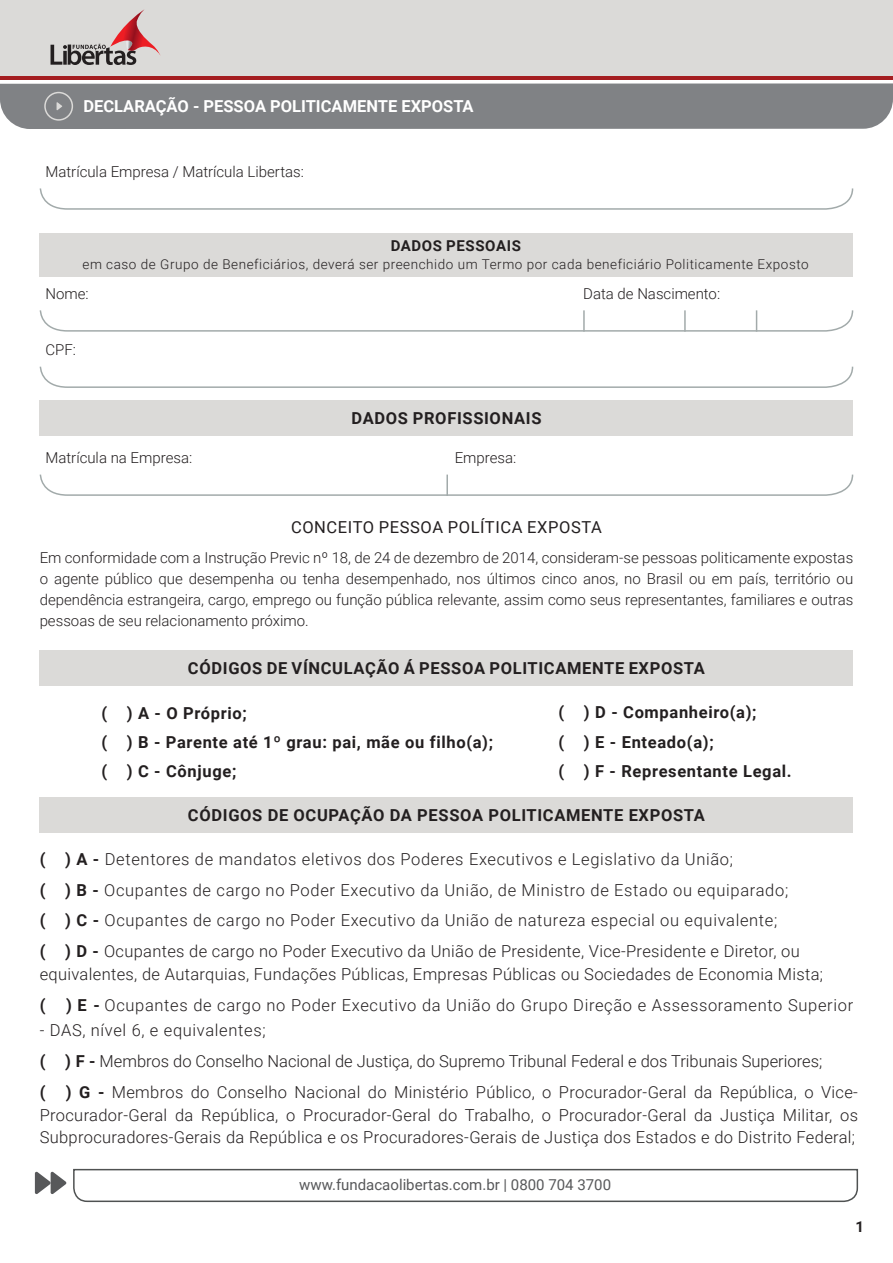
<style>
.page{position:relative;width:893px;height:1263px;background:#fff}
.page>*{position:absolute;margin:0;border:0;box-sizing:border-box;transform-origin:0 0}
.t1{font:300 16.5px/22.8px "Roboto";letter-spacing:.03em;color:#231f20}
.t2{font:700 16.5px "Roboto";letter-spacing:.04em;color:#231f20}
.t3{font:300 16.5px "Roboto";color:#231f20}
.t4{font:700 16.5px "Roboto";color:#fff}
.t5{font:16.5px "Roboto";letter-spacing:.035em;color:#231f20}
.t6{font:300 15px/21px "Roboto";color:#231f20;text-align:justify}
.t7{font:15px "Roboto";color:#57585a}
.t8{font:700 15px "Roboto";letter-spacing:.04em;color:#231f20}
.t9{font:300 13.5px "Roboto";letter-spacing:.04em;color:#231f20}
.s1{font-weight:700}
</style>
<div class="page">
<div style="left:0;top:0;width:893px;height:76px;background:#dbdad8"></div>
<hr style="left:0;top:77px;width:893px;height:3px;background:#a41d20">
<svg style="left:51px;top:9px;width:109px;height:56px"></svg>
<svg style="left:35px;top:1168px;width:824px;height:35px"></svg>
<div style="left:0;top:83px;width:893px;height:46px;background:#808285"></div>
<svg style="left:39px;top:188px;width:815px;height:22px"></svg>
<svg style="left:39px;top:474px;width:815px;height:22px"></svg>
<hr style="left:446px;top:475px;width:2px;height:21px;background:#a2aaaa">
<div style="left:40px;top:233px;width:813px;height:43px;background:#dbdad8"></div>
<svg style="left:39px;top:310px;width:815px;height:22px"></svg>
<svg style="left:39px;top:366px;width:815px;height:22px"></svg>
<div style="left:40px;top:400px;width:813px;height:35px;background:#dbdad8"></div>
<div style="left:40px;top:650px;width:813px;height:35px;background:#dbdad8"></div>
<div style="left:40px;top:797px;width:813px;height:35px;background:#dbdad8"></div>
<p class="t4" style="left:83px;top:94px;width:392px">DECLARAÇÃO - PESSOA POLITICAMENTE EXPOSTA</p>
<p class="t6" style="left:45px;top:161px;width:260px">Matrícula Empresa / Matrícula Libertas:</p>
<p class="t8" style="left:391px;top:236px;width:132px">DADOS PESSOAIS</p>
<p class="t9" style="left:82px;top:255px;width:728px">em caso de Grupo de Beneficiários, deverá ser preenchido um Termo por cada beneficiário Politicamente Exposto</p>
<p class="t6" style="left:45px;top:283px;width:45px">Nome:</p>
<p class="t6" style="left:583px;top:283px;width:138px">Data de Nascimento:</p>
<p class="t6" style="left:45px;top:339px;width:32px">CPF:</p>
<p class="t2" style="left:351px;top:407px;width:192px">DADOS PROFISSIONAIS</p>
<p class="t6" style="left:45px;top:447px;width:148px">Matrícula na Empresa:</p>
<p class="t6" style="left:455px;top:447px;width:63px">Empresa:</p>
<p class="t5" style="left:291px;top:515px;width:312px">CONCEITO PESSOA POLÍTICA EXPOSTA</p>
<p class="t6" style="left:40px;top:546px;width:815px">Em conformidade com a Instrução Previc nº 18, de 24 de dezembro de 2014, consideram-se pessoas politicamente expostas o agente público que desempenha ou tenha desempenhado, nos últimos cinco anos, no Brasil ou em país, território ou dependência estrangeira, cargo, emprego ou função pública relevante, assim como seus representantes, familiares e outras pessoas de seu relacionamento próximo.</p>
<p class="t2" style="left:188px;top:656px;width:518px">CÓDIGOS DE VÍNCULAÇÃO Á PESSOA POLITICAMENTE EXPOSTA</p>
<p class="t2" style="left:101px;top:701px;width:147px">( ) A - O Próprio;</p>
<p class="t2" style="left:101px;top:730px;width:393px">( ) B - Parente até 1º grau: pai, mãe ou filho(a);</p>
<p class="t2" style="left:101px;top:760px;width:136px">( ) C - Cônjuge;</p>
<p class="t2" style="left:558px;top:701px;width:200px">( ) D - Companheiro(a);</p>
<p class="t2" style="left:558px;top:730px;width:157px">( ) E - Enteado(a);</p>
<p class="t2" style="left:558px;top:760px;width:235px">( ) F - Representante Legal.</p>
<p class="t2" style="left:188px;top:803px;width:518px">CÓDIGOS DE OCUPAÇÃO DA PESSOA POLITICAMENTE EXPOSTA</p>
<p class="t1" style="left:40px;top:847px;width:695px"><span class="s1">( ) A -</span> Detentores de mandatos eletivos dos Poderes Executivos e Legislativo da União;</p>
<p class="t1" style="left:40px;top:878px;width:750px"><span class="s1">( ) B -</span> Ocupantes de cargo no Poder Executivo da União, de Ministro de Estado ou equiparado;</p>
<p class="t1" style="left:40px;top:908px;width:739px"><span class="s1">( ) C -</span> Ocupantes de cargo no Poder Executivo da União de natureza especial ou equivalente;</p>
<p class="t1" style="left:40px;top:939px;width:785px"><span class="s1">( ) D -</span> Ocupantes de cargo no Poder Executivo da União de Presidente, Vice-Presidente e Diretor, ou equivalentes, de Autarquias, Fundações Públicas, Empresas Públicas ou Sociedades de Economia Mista;</p>
<p class="t1" style="left:40px;top:993px;width:815px"><span class="s1">( ) E -</span> Ocupantes de cargo no Poder Executivo da União do Grupo Direção e Assessoramento Superior</p>
<p class="t1" style="left:40px;top:1018px;width:227px">- DAS, nível 6, e equivalentes;</p>
<p class="t3" style="left:40px;top:1050px;width:784px"><span class="s1">( ) F -</span> Membros do Conselho Nacional de Justiça, do Supremo Tribunal Federal e dos Tribunais Superiores;</p>
<p class="t1" style="left:40px;top:1080px;width:820px;text-align:justify"><span class="s1">( ) G -</span> Membros do Conselho Nacional do Ministério Público, o Procurador-Geral da República, o Vice-Procurador-Geral da República, o Procurador-Geral do Trabalho, o Procurador-Geral da Justiça Militar, os Subprocuradores-Gerais da República e os Procuradores-Gerais de Justiça dos Estados e do Distrito Federal;</p>
<p class="t7" style="left:299px;top:1174px;width:313px">www.fundacaolibertas.com.br | 0800 704 3700</p>
<p class="t8" style="left:855px;top:1216px;width:10px">1</p>
</div>
